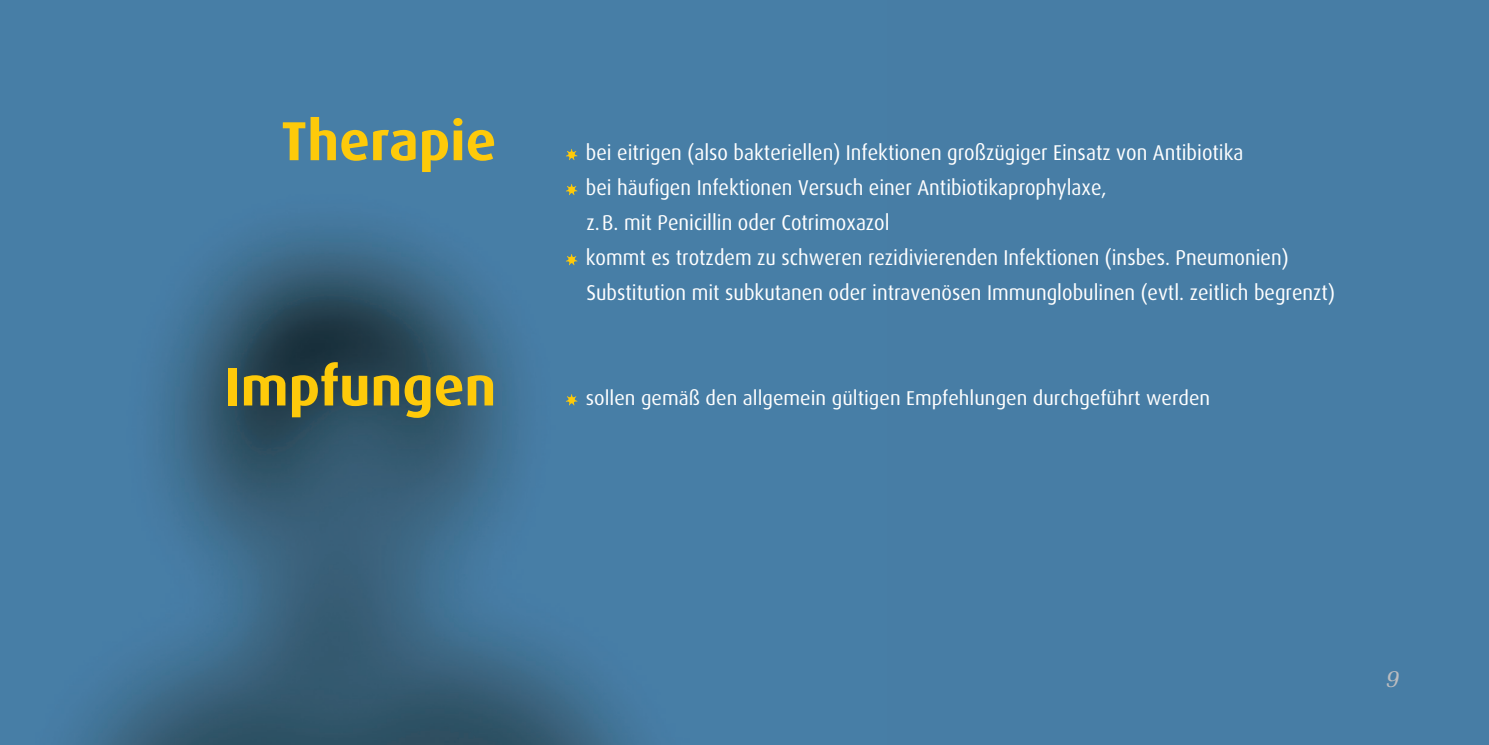
<style>
.page{position:relative;width:1489px;height:745px;background:#fff}
.page>*{position:absolute;margin:0;border:0;box-sizing:border-box;transform-origin:0 0}
.t1{font:700 55px "Dax Pro";color:#feca0a}
.t2{font:italic 25px "Melior";color:#bcbdc0}
.t3{font:21.5px/35px "Dax Pro";color:#fff;scale:.93 1}
.t4{font:20px "Dax Pro";color:#fff}
</style>
<div class="page">
<div style="left:1px;top:0;width:1487px;height:744px;background:#477da5"></div>
<img style="left:0;top:0;width:634px;height:744px">
<svg style="left:565px;top:394px;width:12px;height:11px"></svg>
<svg style="left:565px;top:149px;width:12px;height:11px"></svg>
<svg style="left:565px;top:184px;width:12px;height:11px"></svg>
<svg style="left:565px;top:254px;width:12px;height:11px"></svg>
<h1 class="t1" style="left:281px;top:105px;width:217px">Therapie</h1>
<h1 class="t1" style="left:224px;top:350px;width:273px">Impfungen</h1>
<p class="t3" style="left:586px;top:135px;width:806px">bei eitrigen (also bakteriellen) Infektionen großzügiger Einsatz von Antibiotika<br>bei häufigen Infektionen Versuch einer Antibiotikaprophylaxe,<br>z.B. mit Penicillin oder Cotrimoxazol<br>kommt es trotzdem zu schweren rezidivierenden Infektionen (insbes. Pneumonien)<br>Substitution mit subkutanen oder intravenösen Immunglobulinen (evtl. zeitlich begrenzt)</p>
<p class="t4" style="left:586px;top:385px;width:626px">sollen gemäß den allgemein gültigen Empfehlungen durchgeführt werden</p>
<p class="t2" style="left:1384px;top:663px;width:15px">9</p>
</div>
